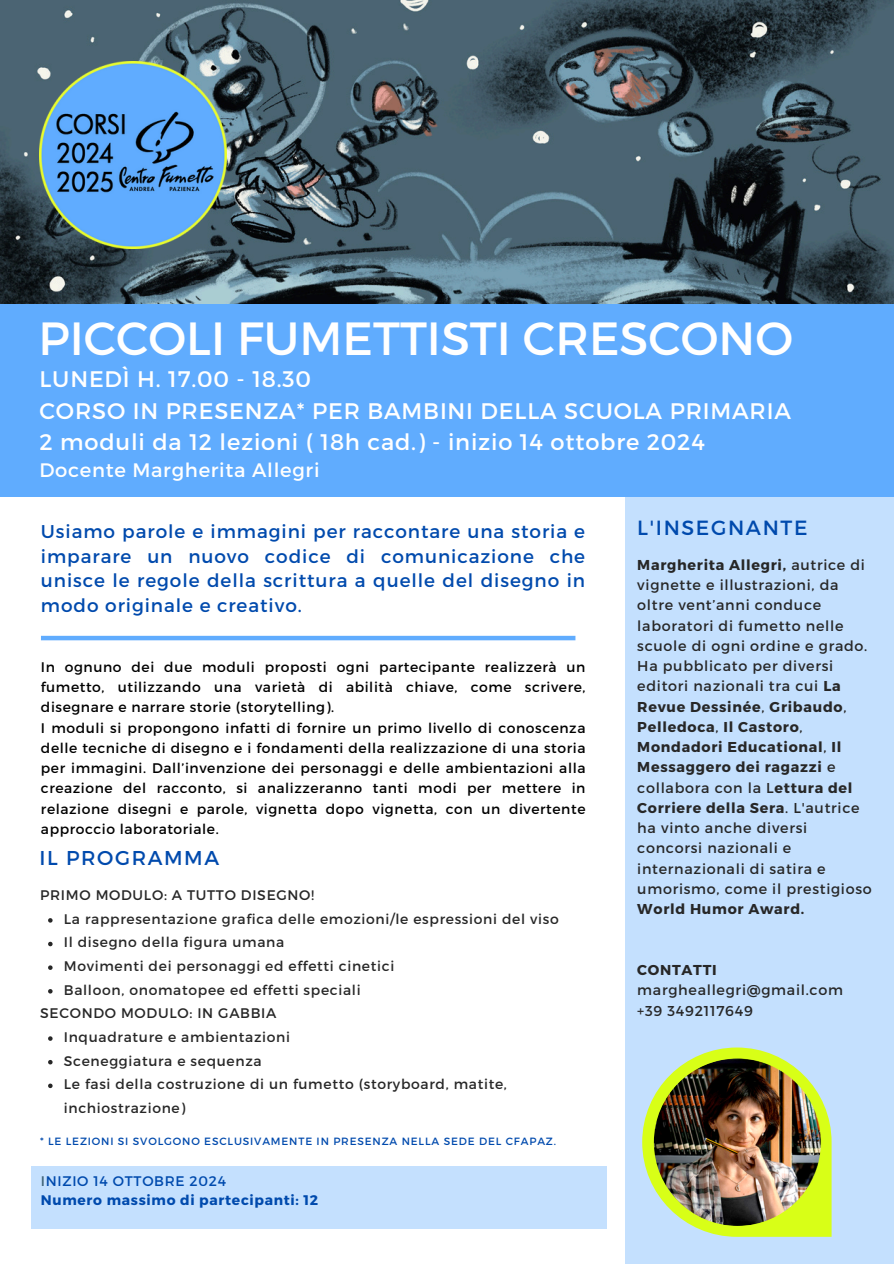
<style>
.page{position:relative;width:894px;height:1264px;background:#fff}
.page>*{position:absolute;margin:0;border:0;box-sizing:border-box;transform-origin:0 0}
.t1{font:46.5px "Montserrat";color:#fff}
.t2{font:22.5px/31.5px "Montserrat";letter-spacing:.035em;color:#fff}
.t3{font:20.55px "Montserrat";letter-spacing:.08em;color:#004aad}
.t4{font:19.95px "Montserrat";letter-spacing:.08em;color:#004aad}
.t5{font:19.5px "Montserrat";letter-spacing:.035em;color:#fff}
.t6{font:18.45px/24.8px "Montserrat";letter-spacing:.05em;color:#004aad;text-align:justify}
.t7{font:14.25px/20.2px "Montserrat";letter-spacing:.05em;color:#272727}
.t8{font:700 14.25px "Montserrat";letter-spacing:.05em;color:#272727}
.t9{font:13.95px/20.2px "Montserrat";letter-spacing:.04em;color:#000;text-align:justify}
.t10{font:13.95px/23.7px "Montserrat";letter-spacing:.05em;color:#272727}
.t11{font:700 13.95px "Montserrat";letter-spacing:.05em;color:#004aad}
.t12{font:13.95px "Montserrat";letter-spacing:.05em;color:#004aad}
.t13{font:10.5px "Montserrat";letter-spacing:.08em;color:#004aad}
.s1{font-weight:700}
.s2{color:#3e6276}
</style>
<div class="page">
<div style="left:32px;top:1166px;width:574px;height:62px;background:#c4e0fe"></div>
<div style="left:625px;top:464px;width:268px;height:799px;background:#c4e0fe"></div>
<hr style="left:41px;top:636px;width:534px;height:4px;background:#60acfe">
<img style="left:0;top:0;width:893px;height:305px">
<div style="left:0;top:305px;width:893px;height:192px;background:#60acfe"></div>
<img style="left:39px;top:62px;width:187px;height:186px">
<svg style="left:48px;top:918px;width:5px;height:4px"></svg>
<svg style="left:48px;top:941px;width:5px;height:5px"></svg>
<svg style="left:48px;top:965px;width:5px;height:4px"></svg>
<svg style="left:48px;top:989px;width:5px;height:4px"></svg>
<svg style="left:48px;top:1036px;width:5px;height:4px"></svg>
<svg style="left:48px;top:1060px;width:5px;height:4px"></svg>
<svg style="left:48px;top:1083px;width:5px;height:5px"></svg>
<svg style="left:642px;top:1047px;width:189px;height:189px"></svg>
<img style="left:653px;top:1058px;width:168px;height:167px;border-radius:50%">
<p class="t1" style="left:38px;top:308px;width:756px">PICCOLI FUMETTISTI CRESCONO</p>
<p class="t2" style="left:39px;top:362px;width:752px">LUNEDÌ H. 17.00 - 18.30<br>CORSO IN PRESENZA* PER BAMBINI DELLA SCUOLA PRIMARIA<br>2 moduli da 12 lezioni ( 18h cad.) - inizio 14 ottobre 2024</p>
<p class="t5" style="left:39px;top:457px;width:281px">Docente Margherita Allegri</p>
<p class="t6" style="left:41px;top:518px;width:545px">Usiamo parole e immagini per raccontare una storia e</p>
<p class="t3" style="left:637px;top:514px;width:172px">L'INSEGNANTE</p>
<p class="t6" style="left:41px;top:543px;width:545px">imparare un nuovo codice di comunicazione che unisce le regole della scrittura a quelle del disegno in modo originale e creativo.</p>
<h1 class="t7" style="left:637px;top:554px;width:231px"><span class="s1">Margherita Allegri,</span> autrice di vignette e illustrazioni, da oltre vent’anni conduce laboratori di fumetto nelle scuole di ogni ordine e grado.<br>Ha pubblicato per diversi editori nazionali tra cui <span class="s1">La<br>Revue Dessinée</span>, <span class="s1">Gribaudo</span>,<br><span class="s1">Pelledoca</span>, <span class="s1">Il Castoro</span>,<br><span class="s1">Mondadori Educational</span>, <span class="s1">Il<br>Messaggero dei ragazzi</span> e</h1>
<h3 class="t7" style="left:637px;top:776px;width:236px">collabora con la L<span class="s1">ettura del<br>Corriere della Sera</span>. L'autrice ha vinto anche diversi concorsi nazionali e internazionali di satira e umorismo, come il prestigioso<br><span class="s1">World Humor Award.</span></h3>
<p class="t9" style="left:41px;top:656px;width:546px">In ognuno dei due moduli proposti ogni partecipante realizzerà un fumetto, utilizzando una varietà di abilità chiave, come scrivere, disegnare e narrare storie (storytelling).</p>
<p class="t9" style="left:41px;top:716px;width:546px">I moduli si propongono infatti di fornire un primo livello di conoscenza delle tecniche di disegno e i fondamenti della realizzazione di una storia per immagini. Dall’invenzione dei personaggi e delle ambientazioni alla creazione del racconto, si analizzeranno tanti modi per mettere in relazione disegni e parole, vignetta dopo vignetta, con un divertente approccio laboratoriale.</p>
<p class="t4" style="left:39px;top:845px;width:181px">IL PROGRAMMA</p>
<p class="t10" style="left:40px;top:882px;width:275px">PRIMO MODULO: A TUTTO DISEGNO!</p>
<h5 class="t10" style="left:64px;top:906px;width:496px">La rappresentazione grafica delle emozioni/le espressioni del viso</h5>
<p class="t10" style="left:64px;top:929px;width:222px">Il disegno della figura umana</p>
<p class="t10" style="left:64px;top:953px;width:332px">Movimenti dei personaggi ed effetti cinetici</p>
<h4 class="t10" style="left:64px;top:977px;width:298px">Balloon, onomatopee ed effetti speciali</h4>
<p class="t10" style="left:40px;top:1000px;width:238px">SECONDO MODULO: IN GABBIA</p>
<p class="t10" style="left:64px;top:1024px;width:228px">Inquadrature e ambientazioni</p>
<p class="t10" style="left:64px;top:1048px;width:199px">Sceneggiatura e sequenza</p>
<p class="t10" style="left:64px;top:1071px;width:444px">Le fasi della costruzione di un fumetto (storyboard, matite, inchiostrazione)</p>
<h2 class="t8" style="left:637px;top:960px;width:81px">CONTATTI</h2>
<p class="t7" style="left:637px;top:979px;width:207px">margheallegri@gmail.com</p>
<p class="t7" style="left:637px;top:999px;width:117px">+39 3492117649</p>
<p class="t13" style="left:40px;top:1134px;width:517px">* LE LEZIONI SI SVOLGONO ESCLUSIVAMENTE IN PRESENZA NELLA SEDE DEL CFAPAZ.</p>
<p class="t12" style="left:41px;top:1172px;width:186px"><span class="s2">I</span>NIZIO 14 OTTOBRE 2024</p>
<p class="t11" style="left:41px;top:1191px;width:279px">Numero massimo di partecipanti: 12</p>
</div>
